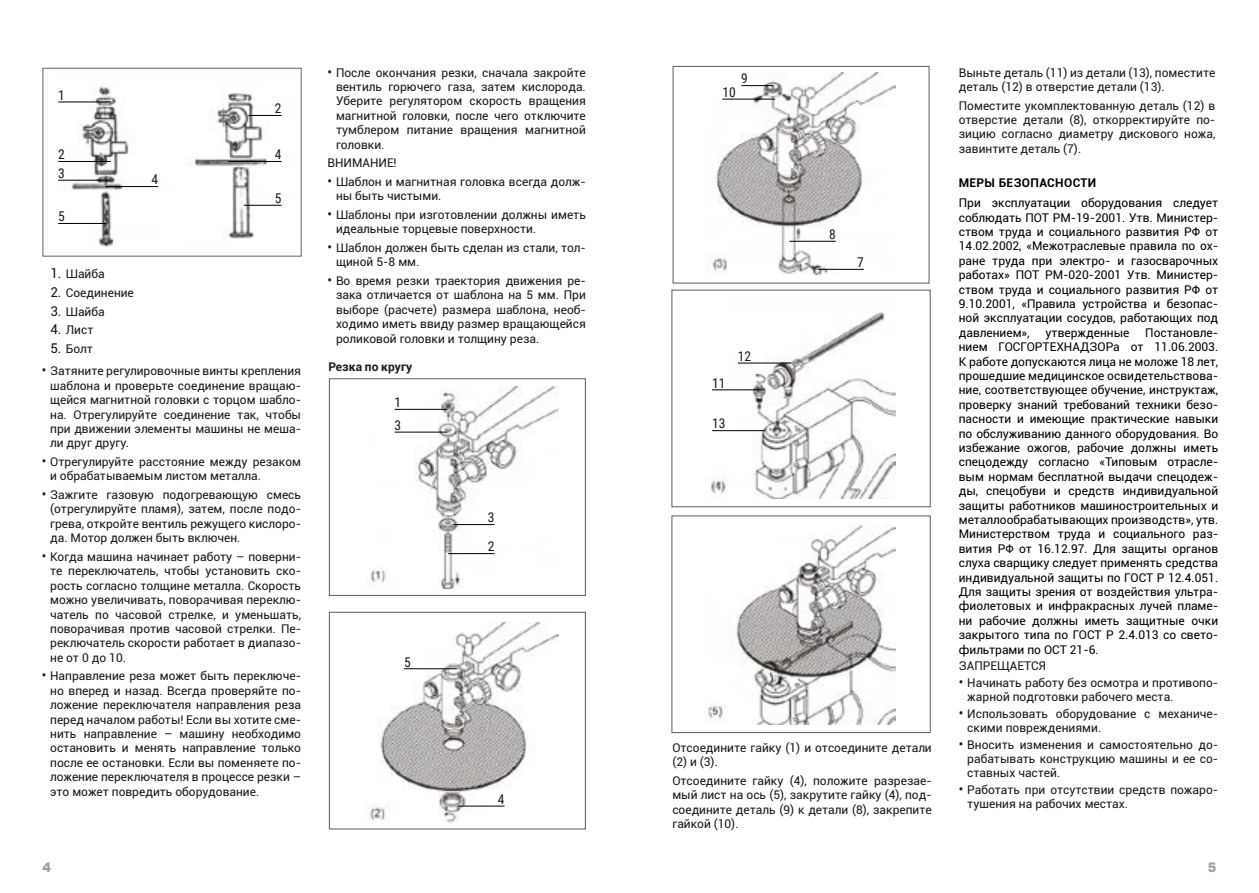
<style>
.page{position:relative;width:1259px;height:893px;background:#fff}
.page>*{position:absolute;margin:0;border:0;box-sizing:border-box;transform-origin:0 0}
.t1{font:13.5px/22.8px "Roboto Condensed";color:#1a1717}
.t2{font:900 13.5px "Formular";color:#9d9d9c}
.t3{font:12px/14.4px "Roboto";color:#1a1717;text-align:justify}
.t4{font:12px/14.4px "Roboto";color:#000;text-align:justify}
.t5{font:700 12px "Roboto";letter-spacing:.03em;color:#000}
.t6{font:700 12px "Roboto";color:#1a1717}
.s1{font-size:13.5px}
</style>
<div class="page">
<div style="left:329px;top:378px;width:257px;height:218px;border:1px solid #646363"></div>
<div style="left:672px;top:66px;width:257px;height:218px;border:1px solid #646363"></div>
<div style="left:329px;top:612px;width:257px;height:217px;border:1px solid #646363"></div>
<div style="left:671px;top:290px;width:259px;height:217px;border:1px solid #646363"></div>
<img style="left:707px;top:524px;width:189px;height:201px">
<img style="left:370px;top:387px;width:189px;height:201px">
<img style="left:369px;top:622px;width:190px;height:201px">
<hr style="left:394px;top:409px;width:53px;height:1px;background:#000">
<hr style="left:394px;top:432px;width:53px;height:1px;background:#000">
<hr style="left:404px;top:668px;width:53px;height:1px;background:#000">
<hr style="left:453px;top:524px;width:41px;height:1px;background:#000">
<hr style="left:448px;top:553px;width:46px;height:1px;background:#000">
<hr style="left:458px;top:806px;width:46px;height:1px;background:#000">
<img style="left:709px;top:73px;width:187px;height:202px">
<hr style="left:741px;top:85px;width:32px;height:1px;background:#000">
<hr style="left:722px;top:99px;width:53px;height:1px;background:#000">
<hr style="left:789px;top:241px;width:47px;height:1px;background:#000">
<hr style="left:817px;top:269px;width:47px;height:1px;background:#000">
<img style="left:711px;top:312px;width:185px;height:186px">
<hr style="left:712px;top:389px;width:53px;height:1px;background:#000">
<hr style="left:712px;top:430px;width:53px;height:1px;background:#000">
<hr style="left:738px;top:363px;width:52px;height:1px;background:#000">
<img style="left:58px;top:83px;width:224px;height:164px">
<hr style="left:58px;top:102px;width:53px;height:1px;background:#000">
<hr style="left:248px;top:115px;width:33px;height:1px;background:#000">
<hr style="left:229px;top:161px;width:52px;height:1px;background:#000">
<hr style="left:244px;top:205px;width:37px;height:1px;background:#000">
<hr style="left:58px;top:161px;width:53px;height:1px;background:#000">
<hr style="left:58px;top:180px;width:53px;height:1px;background:#000">
<hr style="left:58px;top:223px;width:48px;height:1px;background:#000">
<hr style="left:105px;top:186px;width:53px;height:1px;background:#000">
<div style="left:43px;top:68px;width:258px;height:189px;border:1px solid #646363"></div>
<p class="t1" style="left:58px;top:83px;width:8px">1</p>
<p class="t1" style="left:58px;top:145px;width:8px;line-height:18.8px">2<br>3</p>
<p class="t1" style="left:58px;top:205px;width:8px">5</p>
<p class="t1" style="left:152px;top:168px;width:8px">4</p>
<p class="t3" style="left:50px;top:266px;width:56px"><span class="s1">1.</span> Шайба</p>
<p class="t3" style="left:50px;top:285px;width:85px"><span class="s1">2.</span> Соединение</p>
<p class="t3" style="left:50px;top:304px;width:56px"><span class="s1">3.</span> Шайба</p>
<p class="t3" style="left:50px;top:322px;width:45px"><span class="s1">4.</span> Лист</p>
<p class="t3" style="left:50px;top:341px;width:44px"><span class="s1">5.</span> Болт</p>
<p class="t1" style="left:275px;top:97px;width:8px">2</p>
<p class="t1" style="left:275px;top:143px;width:8px">4</p>
<p class="t1" style="left:275px;top:186px;width:8px">5</p>
<p class="t3" style="left:50px;top:363px;width:252px;text-indent:-9px"><span class="s1">•</span> Затяните регулировочные винты крепления шаблона и проверьте соединение вращаю&shy;щейся магнитной головки с торцом шабло&shy;на. Отрегулируйте соединение так, чтобы при движении элементы машины не меша&shy;ли друг другу.</p>
<p class="t3" style="left:50px;top:454px;width:252px;text-indent:-9px"><span class="s1">•</span> Отрегулируйте расстояние между резаком и обрабатываемым листом металла.</p>
<p class="t3" style="left:50px;top:487px;width:252px;text-indent:-9px"><span class="s1">•</span> Зажгите газовую подогревающую смесь (отрегулируйте пламя), затем, после подо&shy;грева, откройте вентиль режущего кислоро&shy;да. Мотор должен быть включен.</p>
<p class="t3" style="left:50px;top:549px;width:252px;text-indent:-9px"><span class="s1">•</span> Когда машина начинает работу – поверни&shy;те переключатель, чтобы установить ско&shy;рость согласно толщине металла. Скорость можно увеличивать, поворачивая переклю&shy;чатель по часовой стрелке, и уменьшать, поворачивая против часовой стрелки. Пе&shy;реключатель скорости работает в диапазо&shy;не от 0 до 10.</p>
<p class="t3" style="left:50px;top:668px;width:252px;text-indent:-9px"><span class="s1">•</span> Направление реза может быть переключе&shy;но вперед и назад. Всегда проверяйте по&shy;ложение переключателя направления реза перед началом работы! Если вы хотите сме&shy;нить направление – машину необходимо остановить и менять направление только после ее остановки. Если вы поменяете по&shy;ложение переключателя в процессе резки – это может повредить оборудование.</p>
<p class="t3" style="left:336px;top:65px;width:251px;text-indent:-9px"><span class="s1">•</span> После окончания резки, сначала закройте вентиль горючего газа, затем кислорода.<br>Уберите регулятором скорость вращения магнитной головки, после чего отключите тумблером питание вращения магнитной головки.</p>
<p class="t3" style="left:327px;top:155px;width:71px">ВНИМАНИЕ!</p>
<p class="t3" style="left:336px;top:174px;width:251px;text-indent:-9px"><span class="s1">•</span> Шаблон и магнитная головка всегда долж&shy;ны быть чистыми.</p>
<p class="t3" style="left:336px;top:207px;width:251px;text-indent:-9px"><span class="s1">•</span> Шаблоны при изготовлении должны иметь идеальные торцевые поверхности.</p>
<p class="t3" style="left:336px;top:240px;width:251px;text-indent:-9px"><span class="s1">•</span> Шаблон должен быть сделан из стали, тол&shy;щиной 5-8 мм.</p>
<p class="t3" style="left:336px;top:273px;width:251px;text-indent:-9px"><span class="s1">•</span> Во время резки траектория движения ре&shy;зака отличается от шаблона на 5 мм. При выборе (расчете) размера шаблона, необ&shy;ходимо иметь ввиду размер вращающейся роликовой головки и толщину реза.</p>
<p class="t6" style="left:328px;top:358px;width:85px">Резка по кругу</p>
<p class="t1" style="left:394px;top:390px;width:8px">1<br>3</p>
<p class="t1" style="left:404px;top:650px;width:8px">5</p>
<p class="t1" style="left:488px;top:502px;width:8px;line-height:29.1px">3<br>2</p>
<p class="t1" style="left:498px;top:787px;width:8px">4</p>
<p class="t1" style="left:741px;top:67px;width:8px">9</p>
<p class="t1" style="left:722px;top:80px;width:15px">10</p>
<p class="t1" style="left:712px;top:371px;width:15px">11</p>
<p class="t1" style="left:712px;top:412px;width:15px">13</p>
<p class="t1" style="left:738px;top:344px;width:15px">12</p>
<p class="t1" style="left:829px;top:222px;width:8px">8</p>
<p class="t1" style="left:857px;top:250px;width:8px">7</p>
<p class="t3" style="left:672px;top:740px;width:261px">Отсоедините гайку (1) и отсоедините детали (2) и (3).</p>
<p class="t3" style="left:672px;top:773px;width:261px">Отсоедините гайку (4), положите разрезае&shy;мый лист на ось (5), закрутите гайку (4), под&shy;соедините деталь (9) к детали (8), закрепите гайкой (10).</p>
<p class="t3" style="left:958px;top:65px;width:258px">Выньте деталь (11) из детали (13), поместите деталь (12) в отверстие детали (13).</p>
<p class="t3" style="left:958px;top:98px;width:258px">Поместите укомплектованную деталь (12) в отверстие детали (8), откорректируйте по&shy;зицию согласно диаметру дискового ножа, завинтите деталь (7).</p>
<p class="t5" style="left:959px;top:174px;width:139px">МЕРЫ БЕЗОПАСНОСТИ</p>
<p class="t4" style="left:959px;top:195px;width:261px">При эксплуатации оборудования следует соблюдать ПОТ РМ-19-2001. Утв. Министер&shy;ством труда и социального развития РФ от 14.02.2002, «Межотраслевые правила по ох&shy;ране труда при электро- и газосварочных работах» ПОТ РМ-020-2001 Утв. Министер&shy;ством труда и социального развития РФ от 9.10.2001, «Правила устройства и безопас&shy;ной эксплуатации сосудов, работающих под давлением»,</p>
<p class="t4" style="left:958px;top:325px;width:261px;text-indent:186px">Постановле&shy;нием ГОСГОРТЕХНАДЗОРа от 11.06.2003.<br>К работе допускаются лица не моложе 18 лет, прошедшие медицинское освидетельствова&shy;ние, соответствующее обучение, инструктаж, проверку знаний требований техники безо&shy;пасности и имеющие практические навыки по обслуживанию данного оборудования. Во избежание ожогов, рабочие должны иметь спецодежду согласно «Типовым отрасле&shy;вым нормам бесплатной выдачи спецодеж&shy;ды, спецобуви и средств индивидуальной защиты работников машиностроительных и металлообрабатывающих производств», утв.<br>Министерством труда и социального раз&shy;вития РФ от 16.12.97. Для защиты органов слуха сварщику следует применять средства индивидуальной защиты по ГОСТ Р 12.4.051.<br>Для защиты зрения от воздействия ультра&shy;фиолетовых и инфракрасных лучей пламе&shy;ни рабочие должны иметь защитные очки закрытого типа по ГОСТ Р 2.4.013 со свето&shy;фильтрами по ОСТ 21-6.</p>
<p class="t3" style="left:958px;top:658px;width:88px">ЗАПРЕЩАЕТСЯ</p>
<p class="t3" style="left:967px;top:675px;width:252px;text-indent:-9px"><span class="s1">•</span> Начинать работу без осмотра и противопо&shy;жарной подготовки рабочего места.</p>
<p class="t3" style="left:967px;top:706px;width:252px;text-indent:-9px"><span class="s1">•</span> Использовать оборудование с механиче&shy;скими повреждениями.</p>
<p class="t3" style="left:967px;top:737px;width:252px;text-indent:-9px"><span class="s1">•</span> Вносить изменения и самостоятельно до&shy;рабатывать конструкцию машины и ее со&shy;ставных частей.</p>
<p class="t3" style="left:967px;top:782px;width:252px;text-indent:-9px"><span class="s1">•</span> Работать при отсутствии средств пожаро&shy;тушения на рабочих местах.</p>
<p class="t4" style="left:1045px;top:325px;width:85px">утвержденные</p>
<p class="t2" style="left:43px;top:858px;width:10px">4</p>
<p class="t2" style="left:1207px;top:858px;width:10px">5</p>
</div>
